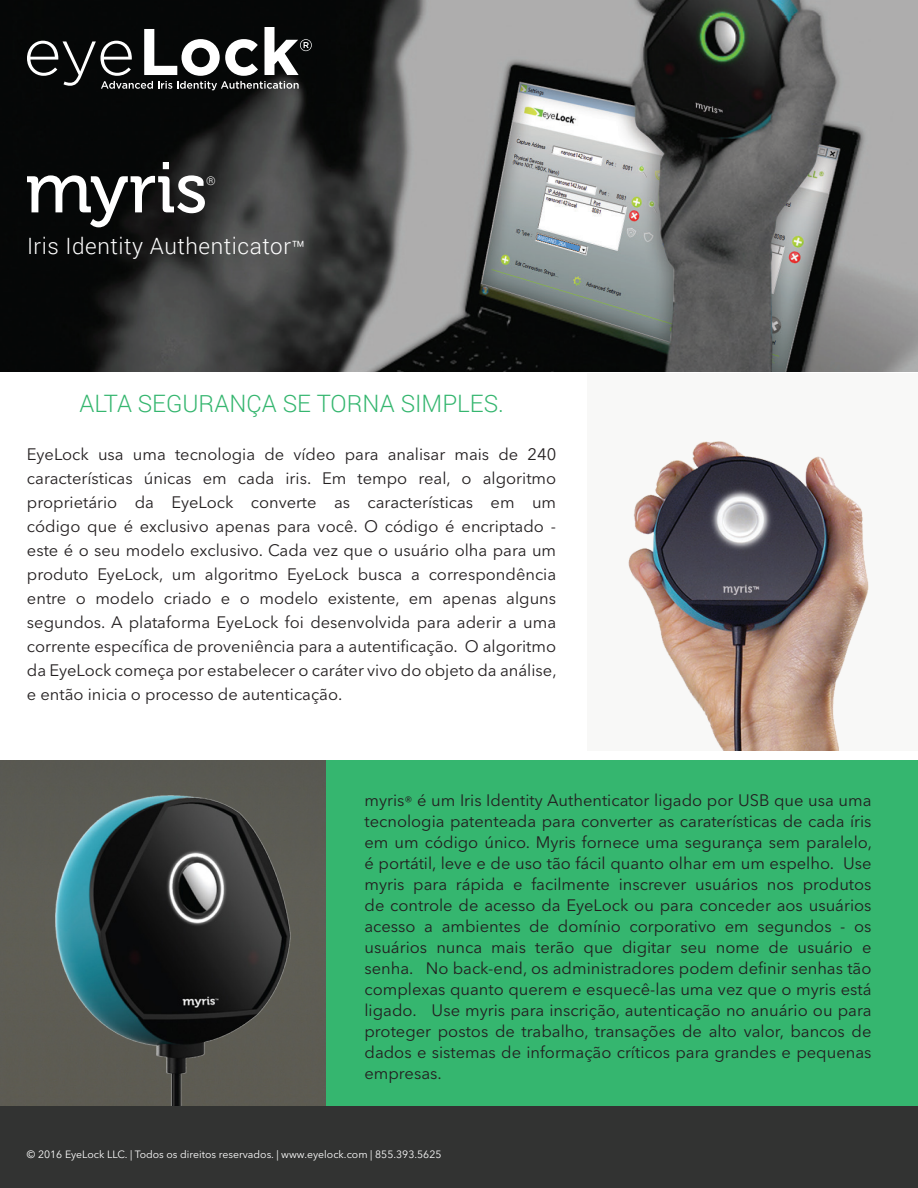
<style>
.page{position:relative;width:918px;height:1188px;background:#fff}
.page>*{position:absolute;margin:0;border:0;box-sizing:border-box;transform-origin:0 0}
.t1{font:300 24px "Roboto";color:#35b66f}
.t2{font:300 22.5px "Roboto";letter-spacing:.025em;color:#fff}
.t3{font:16.5px/21px "Avenir Next LT Pro";color:#231f20;text-align:justify}
.t4{font:300 12px "Roboto";color:#fff}
.t5{font:10.5px "Avenir Next LT Pro";color:#fff}
.s1{font-size:13.5px}
</style>
<div class="page">
<div style="left:0;top:760px;width:326px;height:347px;background:#5d5b53"></div>
<img style="left:0;top:0;width:918px;height:372px">
<img style="left:55px;top:796px;width:236px;height:311px">
<div style="left:0;top:373px;width:918px;height:378px;background:#f8f8f7"></div>
<div style="left:0;top:373px;width:586px;height:378px;background:#fff"></div>
<div style="left:326px;top:760px;width:592px;height:347px;background:#35b66f"></div>
<div style="left:0;top:1107px;width:918px;height:81px;background:#323332"></div>
<svg style="left:27px;top:27px;width:285px;height:63px"></svg>
<svg style="left:27px;top:162px;width:178px;height:65px"></svg>
<img style="left:629px;top:442px;width:240px;height:309px">
<p class="t4" style="left:206px;top:172px;width:11px">®</p>
<p class="t2" style="left:27px;top:231px;width:280px">Iris Identity Authenticator™</p>
<p class="t1" style="left:79px;top:387px;width:426px">ALTA SEGURANÇA SE TORNA SIMPLES.</p>
<p class="t3" style="left:27px;top:442px;width:531px;line-height:24px">EyeLock usa uma tecnologia de vídeo para analisar mais de 240 características únicas em cada iris. Em tempo real, o algoritmo proprietário da EyeLock converte as características em um código que é exclusivo apenas para você. O código é encriptado - este é o seu modelo exclusivo. Cada vez que o usuário olha para um produto EyeLock, um algoritmo EyeLock busca a correspondência entre o modelo criado e o modelo existente, em apenas alguns segundos. A plataforma EyeLock foi desenvolvida para aderir a uma corrente específica de proveniência para a autentificação. O algoritmo da EyeLock começa por estabelecer o caráter vivo do objeto da análise, e então inicia o processo de autenticação.</p>
<p class="t3" style="left:364px;top:790px;width:509px">myris<span class="s1">®</span> é um Iris Identity Authenticator ligado por USB que usa uma tecnologia patenteada para converter as caraterísticas de cada íris em um código único. Myris fornece uma segurança sem paralelo, é portátil, leve e de uso tão fácil quanto olhar em um espelho. Use myris para rápida e facilmente inscrever usuários nos produtos de controle de acesso da EyeLock ou para conceder aos usuários acesso a ambientes de domínio corporativo em segundos - os usuários nunca mais terão que digitar seu nome de usuário e senha. No back-end, os administradores podem definir senhas tão complexas quanto querem e esquecê-las uma vez que o myris está ligado. Use myris para inscrição, autenticação no anuário ou para proteger postos de trabalho, transações de alto valor, bancos de dados e sistemas de informação críticos para grandes e pequenas empresas.</p>
<p class="t5" style="left:27px;top:1148px;width:416px">© 2016 EyeLock LLC. | Todos os direitos reservados. | www.eyelock.com | 855.393.5625</p>
</div>
